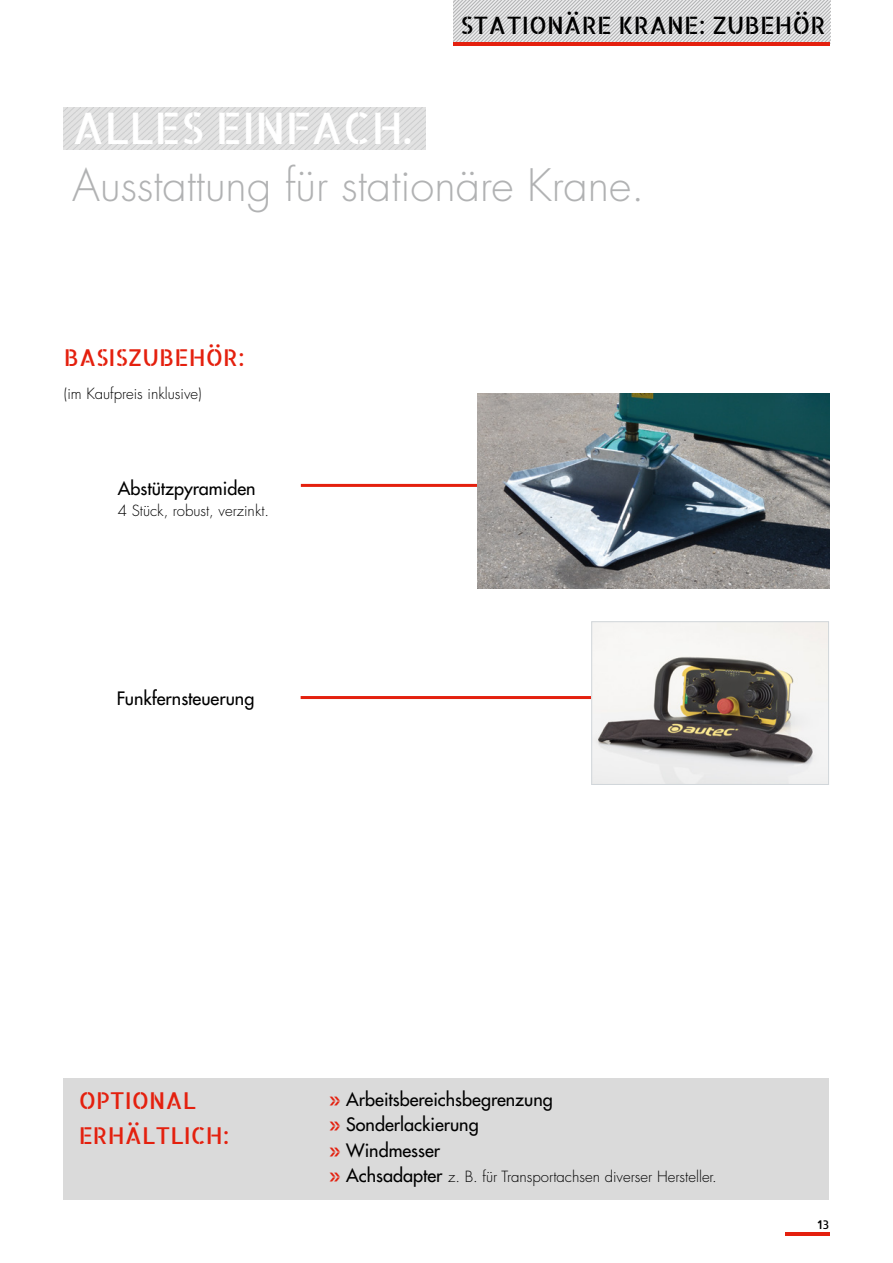
<style>
.page{position:relative;width:893px;height:1263px;background:#fff}
.page>*{position:absolute;margin:0;border:0;box-sizing:border-box;transform-origin:0 0}
.t1{font:300 43.5px/57px "Futura LT Pro";color:#b1b2b3}
.t2{font:24px "Allerta Stencil";color:#000}
.t3{font:23.25px/34.5px "Allerta Stencil";color:#e4200e}
.t4{font:500 18px "Futura LT Pro";color:#000}
.t5{font:300 15px "Futura LT Pro";color:#000}
.t6{font:12px "Allerta Stencil";color:#000}
.s1{font-family:"Allerta Stencil";font-weight:400;color:#fff}
.s2{font-family:"Allerta Stencil";font-weight:400;color:#e4200e}
.s3{font-family:"Allerta Stencil";font-weight:400;font-size:18px;color:#e4200e}
.s4{font-weight:500;font-size:18px}
</style>
<div class="page">
<img style="left:64px;top:107px;width:361px;height:43px">
<hr style="left:301px;top:696px;width:294px;height:3px;background:#e4200e">
<svg style="left:454px;top:0;width:377px;height:44px;background:#d4d0d0"></svg>
<hr style="left:454px;top:43px;width:376px;height:3px;background:#e4200e">
<hr style="left:301px;top:484px;width:200px;height:3px;background:#e4200e">
<div style="left:64px;top:1078px;width:765px;height:121px;background:#dadada"></div>
<img style="left:477px;top:393px;width:352px;height:196px">
<img style="left:593px;top:623px;width:234px;height:160px">
<div style="left:591px;top:621px;width:238px;height:164px;border:1px solid #d1d6da"></div>
<hr style="left:785px;top:1232px;width:44px;height:3px;background:#e4200e">
<p class="t2" style="left:460px;top:10px;width:367px">STATIONÄRE KRANE: ZUBEHÖR</p>
<p class="t1" style="left:72px;top:100px;width:574px"><span class="s1">ALLES EINFACH.<br></span>Ausstattung für stationäre Krane.</p>
<p class="t3" style="left:64px;top:340px;width:183px">BASISZUBEHÖR:</p>
<p class="t5" style="left:64px;top:383px;width:140px">(im Kaufpreis inklusive)</p>
<p class="t4" style="left:118px;top:475px;width:139px">Abstützpyramiden</p>
<p class="t5" style="left:118px;top:501px;width:153px">4 Stück, robust, verzinkt.</p>
<p class="t4" style="left:117px;top:685px;width:139px">Funkfernsteuerung</p>
<p class="t3" style="left:79px;top:1083px;width:152px">OPTIONAL<br>ERHÄLTLICH:</p>
<p class="t4" style="left:328px;top:1086px;width:226px"><span class="s2">»</span> Arbeitsbereichsbegrenzung</p>
<p class="t4" style="left:328px;top:1111px;width:152px"><span class="s2">»</span> Sonderlackierung</p>
<p class="t4" style="left:328px;top:1137px;width:113px"><span class="s2">»</span> Windmesser</p>
<p class="t5" style="left:328px;top:1166px;width:390px"><span class="s3">»</span> <span class="s4">Achsadapter</span> z. B. für Transportachsen diverser Hersteller.</p>
<p class="t6" style="left:817px;top:1217px;width:13px">13</p>
</div>
